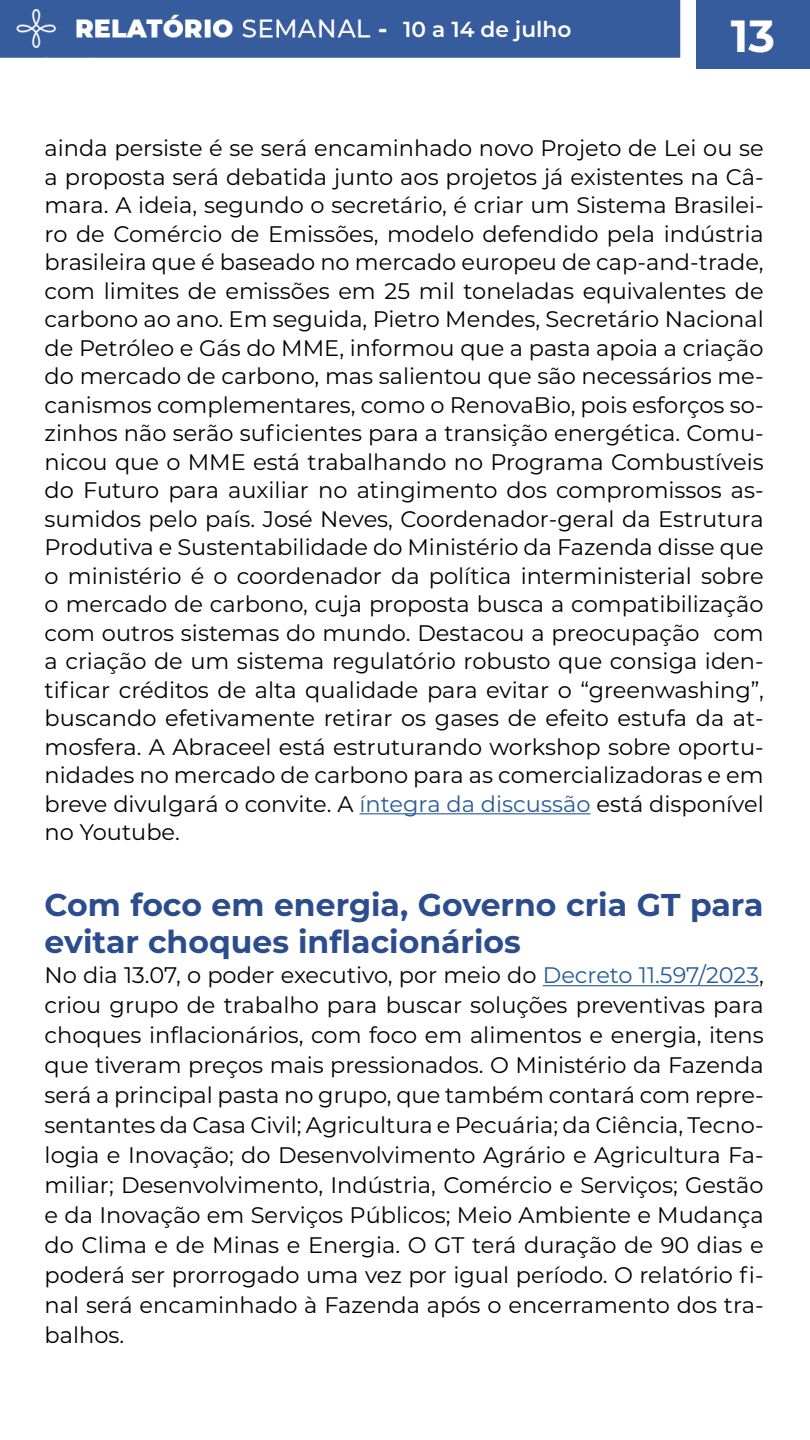
<style>
.page{position:relative;width:810px;height:1440px;background:#fff}
.page>*{position:absolute;margin:0;border:0;box-sizing:border-box;transform-origin:0 0}
.t1{font:700 45px "Montserrat";color:#fff}
.t2{font:700 31.5px/37.8px "Montserrat";color:#2c4d8d}
.t3{font:22.5px/28.5px "Montserrat";color:#000;text-align:justify}
.t4{font:600 21.75px "Montserrat";color:#fff}
.s1{color:#275b9b}
</style>
<div class="page">
<img style="left:0;top:0;width:810px;height:987px">
<hr style="left:360px;top:813px;width:231px;height:1px;background:#275b9b">
<hr style="left:543px;top:985px;width:216px;height:1px;background:#275b9b">
<p class="t4" style="left:403px;top:14px;width:170px">10 a 14 de julho</p>
<h1 class="t1" style="left:731px;top:4px;width:46px">13</h1>
<p class="t3" style="left:45px;top:133px;width:721px">ainda persiste é se será encaminhado novo Projeto de Lei ou se a proposta será debatida junto aos projetos já existentes na Câ&shy;mara. A ideia, segundo o secretário, é criar um Sistema Brasilei&shy;ro de Comércio de Emissões, modelo defendido pela indústria brasileira que é baseado no mercado europeu de cap-and-trade, com limites de emissões em 25 mil toneladas equivalentes de carbono ao ano. Em seguida, Pietro Mendes, Secretário Nacional de Petróleo e Gás do MME, informou que a pasta apoia a criação do mercado de carbono, mas salientou que são necessários me&shy;canismos complementares, como o RenovaBio, pois esforços so&shy;zinhos não serão suficientes para a transição energética. Comu&shy;nicou que o MME está trabalhando no Programa Combustíveis do Futuro para auxiliar no atingimento dos compromissos as&shy;sumidos pelo país. José Neves, Coordenador-geral da Estrutura Produtiva e Sustentabilidade do Ministério da Fazenda disse que o ministério é o coordenador da política interministerial sobre o mercado de carbono, cuja proposta busca a compatibilização com outros sistemas do mundo. Destacou a preocupação com a criação de um sistema regulatório robusto que consiga iden&shy;tificar créditos de alta qualidade para evitar o “greenwashing”, buscando efetivamente retirar os gases de efeito estufa da at&shy;mosfera. A Abraceel está estruturando workshop sobre oportu&shy;nidades no mercado de carbono para as comercializadoras e em breve divulgará o convite. A <span class="s1">íntegra da discussão</span> está disponível no Youtube.</p>
<h2 class="t2" style="left:45px;top:884px;width:721px">Com foco em energia, Governo cria GT para evitar choques inflacionários</h2>
<p class="t3" style="left:45px;top:960px;width:721px;line-height:30px">No dia 13.07, o poder executivo, por meio do <span class="s1">Decreto 11.597/2023</span>, criou grupo de trabalho para buscar soluções preventivas para choques inflacionários, com foco em alimentos e energia, itens que tiveram preços mais pressionados. O Ministério da Fazenda será a principal pasta no grupo, que também contará com repre&shy;sentantes da Casa Civil; Agricultura e Pecuária; da Ciência, Tecno&shy;logia e Inovação; do Desenvolvimento Agrário e Agricultura Fa&shy;miliar; Desenvolvimento, Indústria, Comércio e Serviços; Gestão e da Inovação em Serviços Públicos; Meio Ambiente e Mudança do Clima e de Minas e Energia. O GT terá duração de 90 dias e poderá ser prorrogado uma vez por igual período. O relatório fi&shy;nal será encaminhado à Fazenda após o encerramento dos tra&shy;balhos.</p>
</div>
